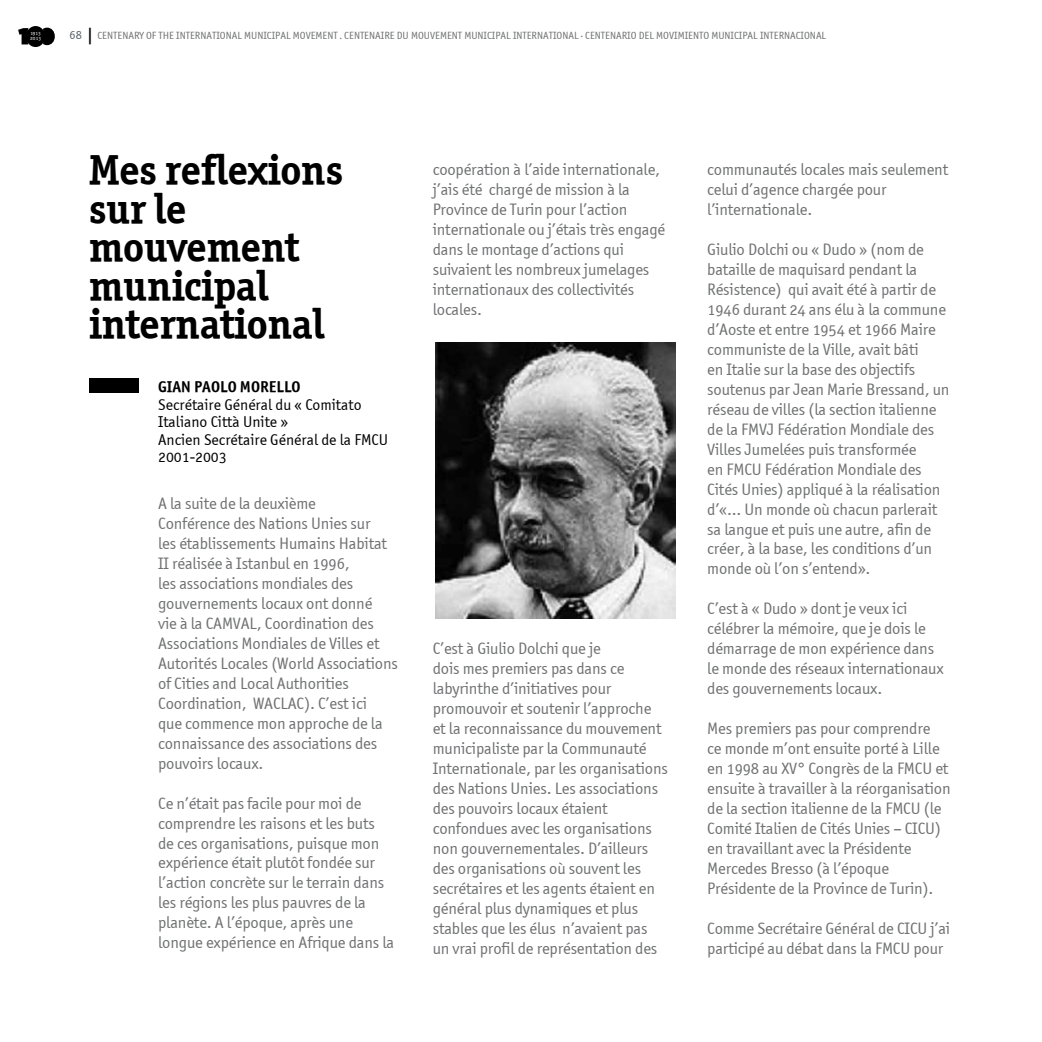
<style>
.page{position:relative;width:1042px;height:1042px;background:#fff}
.page>*{position:absolute;margin:0;border:0;box-sizing:border-box;transform-origin:0 0}
.t1{font:42px/38.5px "Officina Serif OSITCTT Bold";letter-spacing:-.01em;color:#000}
.t2{font:16.62px/19.9px "Officina Sans OSITCTT Book";letter-spacing:-.01em;color:#707172}
.t3{font:15.75px/17.5px "Officina Sans OSITCTT Book";color:#000}
.t4{font:15.75px "Officina Sans OSITCTT Bold";color:#000}
.t5{font:10.5px "Officina Sans OSITCTT Book";color:#707172}
.t6{font:5.25px/4.9px "Officina San ITC Book OS";color:#fff}
.s1{font-family:"Officina Serif OSITCTT Book";font-size:12.25px;color:#566067}
.s2{font-size:19.25px;color:#000}
</style>
<div class="page">
<svg style="left:18px;top:26px;width:37px;height:21px"></svg>
<div style="left:89px;top:378px;width:49px;height:15px;background:#000"></div>
<img style="left:436px;top:343px;width:239px;height:276px">
<p class="t6" style="left:30px;top:31px;width:12px">1913<br>2013</p>
<p class="t5" style="left:69px;top:29px;width:758px"><span class="s1">68</span> <span class="s2">|</span> Centenary of the international municipal movement · Centenaire du mouvement municipal international · Centenario del movimiento municipal internacional</p>
<h1 class="t1" style="left:89px;top:150px;width:256px">Mes reflexions sur le mouvement municipal international</h1>
<p class="t4" style="left:158px;top:377px;width:144px">GIAN PAOLO MORELLO</p>
<p class="t3" style="left:158px;top:396px;width:232px">Secrétaire Général du « Comitato<br>Italiano Città Unite »<br>Ancien Secrétaire Général de la FMCU<br>2001-2003</p>
<p class="t2" style="left:158px;top:494px;width:241px">A la suite de la deuxième<br>Conférence des Nations Unies sur<br>les établissements Humains Habitat<br>II réalisée à Istanbul en 1996,<br>les associations mondiales des gouvernements locaux ont donné<br>vie à la CAMVAL, Coordination des<br>Associations Mondiales de Villes et<br>Autorités Locales (World Associations of Cities and Local Authorities<br>Coordination, WACLAC). C’est ici<br>que commence mon approche de la connaissance des associations des pouvoirs locaux.</p>
<p class="t2" style="left:158px;top:793px;width:238px">Ce n’était pas facile pour moi de comprendre les raisons et les buts de ces organisations, puisque mon expérience était plutôt fondée sur l’action concrète sur le terrain dans les régions les plus pauvres de la planète. A l’époque, après une longue expérience en Afrique dans la</p>
<p class="t2" style="left:433px;top:160px;width:234px">coopération à l’aide internationale, j’ais été chargé de mission à la<br>Province de Turin pour l’action internationale ou j’étais très engagé dans le montage d’actions qui suivaient les nombreux jumelages internationaux des collectivités locales.</p>
<p class="t2" style="left:433px;top:638px;width:237px">C’est à Giulio Dolchi que je<br>dois mes premiers pas dans ce labyrinthe d’initiatives pour promouvoir et soutenir l’approche et la reconnaissance du mouvement municipaliste par la Communauté Internationale, par les organisations des Nations Unies. Les associations des pouvoirs locaux étaient confondues avec les organisations non gouvernementales. D’ailleurs des organisations où souvent les secrétaires et les agents étaient en général plus dynamiques et plus stables que les élus n’avaient pas un vrai profil de représentation des</p>
<p class="t2" style="left:707px;top:160px;width:242px">communautés locales mais seulement celui d’agence chargée pour l’internationale.</p>
<p class="t2" style="left:707px;top:239px;width:244px">Giulio Dolchi ou « Dudo » (nom de bataille de maquisard pendant la Résistence) qui avait été à partir de 1946 durant 24 ans élu à la commune d’Aoste et entre 1954 et 1966 Maire communiste de la Ville, avait bâti<br>en Italie sur la base des objectifs soutenus par Jean Marie Bressand, un réseau de villes (la section italienne de la FMVJ Fédération Mondiale des Villes Jumelées puis transformée<br>en FMCU Fédération Mondiale des Cités Unies) appliqué à la réalisation d’«... Un monde où chacun parlerait sa langue et puis une autre, afin de créer, à la base, les conditions d’un monde où l’on s’entend».</p>
<p class="t2" style="left:707px;top:599px;width:238px">C’est à « Dudo » dont je veux ici célébrer la mémoire, que je dois le démarrage de mon expérience dans le monde des réseaux internationaux des gouvernements locaux.</p>
<p class="t2" style="left:707px;top:718px;width:245px">Mes premiers pas pour comprendre<br>ce monde m’ont ensuite porté à Lille en 1998 au XV° Congrès de la FMCU et ensuite à travailler à la réorganisation de la section italienne de la FMCU (le Comité Italien de Cités Unies – CICU) en travaillant avec la Présidente Mercedes Bresso (à l’époque Présidente de la Province de Turin).</p>
<p class="t2" style="left:707px;top:918px;width:244px">Comme Secrétaire Général de CICU j’ai participé au débat dans la FMCU pour</p>
</div>
